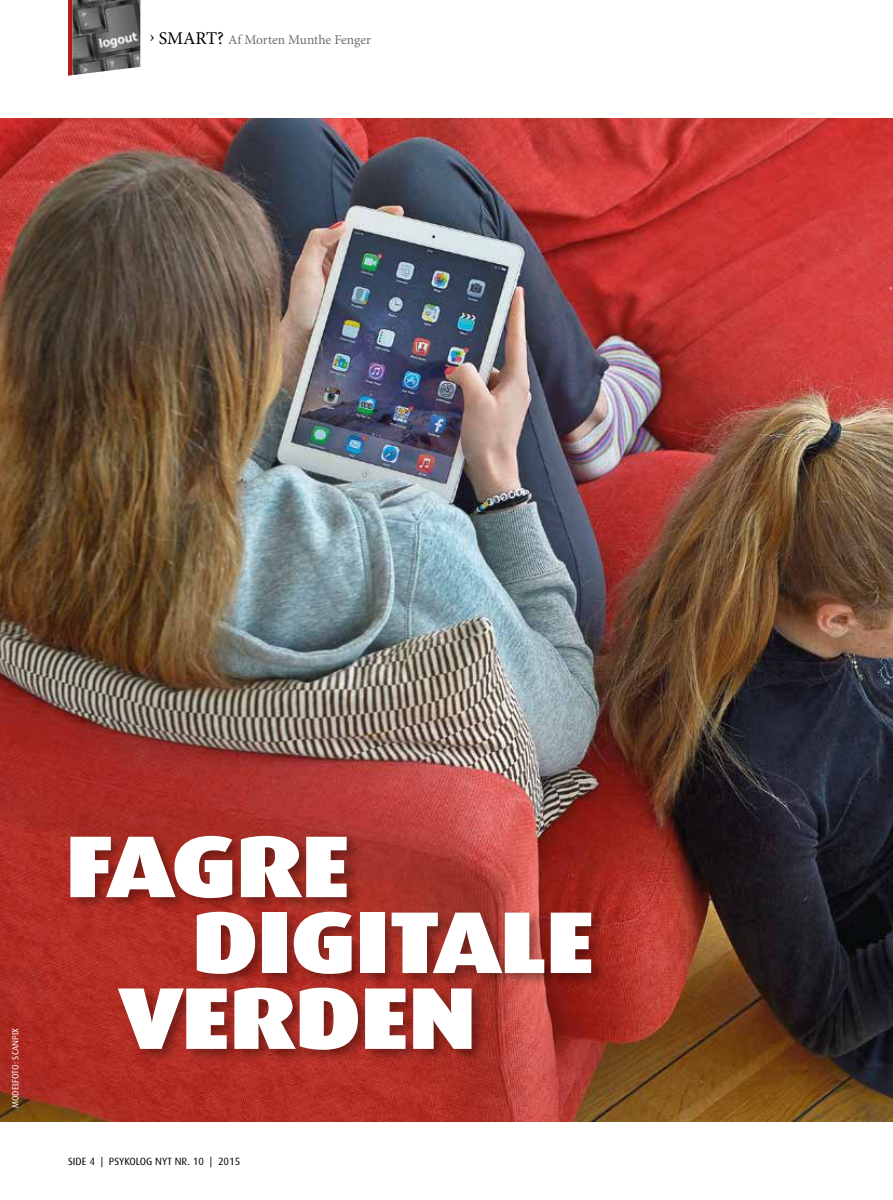
<style>
.page{position:relative;width:893px;height:1200px;background:#fff}
.page>*{position:absolute;margin:0;border:0;box-sizing:border-box;transform-origin:0 0}
.t1{font:900 87.75px "Dax";letter-spacing:-.02em;color:#fff;scale:1.2 1}
.t2{font:13.5px "Minion Pro";letter-spacing:-.005em;color:#706f6f}
.t3{font:10.5px "Dax";color:#000}
.t4{font:9px "Dax";letter-spacing:-.005em;color:#fff}
.s1{font-size:18px;color:#000}
</style>
<div class="page">
<img style="left:0;top:118px;width:893px;height:1002px">
<div style="left:67px;top:832px;width:539px;height:232px;background:#000;opacity:.35"></div>
<div style="left:68px;top:0;width:5px;height:86px;background:#b61615"></div>
<img style="left:72px;top:0;width:68px;height:61px">
<svg style="left:68px;top:61px;width:73px;height:25px"></svg>
<p class="t2" style="left:150px;top:30px;width:223px"><span class="s1">› SMART?</span> Af Morten Munthe Fenger</p>
<p class="t4" style="left:11px;top:1107px;width:81px;rotate:-90deg">modelfoto: scanpix</p>
<h1 class="t1" style="left:65px;top:816px;width:240px">FAGRE</h1>
<h1 class="t1" style="left:191px;top:891px;width:338px">DIGITALE</h1>
<h1 class="t1" style="left:119px;top:967px;width:300px">VERDEN</h1>
<p class="t3" style="left:68px;top:1154px;width:174px">SIDE 4 | PSYKOLOG NYT NR. 10 | 2015</p>
</div>
